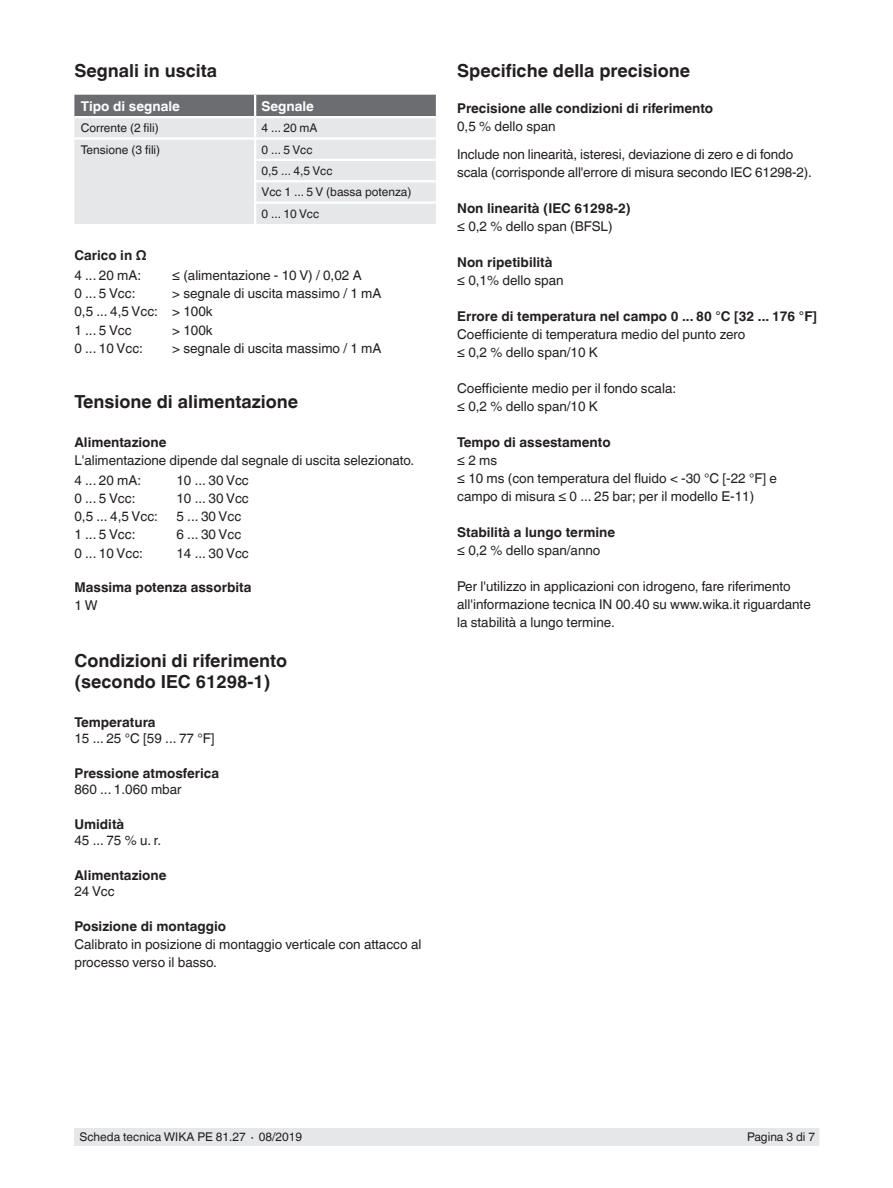
<style>
.page{position:relative;width:893px;height:1188px;background:#fff}
.page>*{position:absolute;margin:0;border:0;box-sizing:border-box;transform-origin:0 0}
.t1{font:700 18px/21px "Helvetica World";color:#231f20}
.t2{font:13.5px/18px "Helvetica World";color:#231f20}
.t3{font:700 13.5px "Helvetica World";color:#231f20}
.t4{font:700 13.5px "Helvetica World";color:#fff}
.t5{font:12px/21.3px "Helvetica World";color:#231f20}
</style>
<div class="page">
<div style="left:75px;top:1128px;width:744px;height:17px;background:#e6e7e9"></div>
<svg style="left:74px;top:95px;width:362px;height:129px;background:#d3d4d6"></svg>
<hr style="left:254px;top:201px;width:182px;height:3px;background:#fff">
<hr style="left:254px;top:204px;width:2px;height:20px;background:#fff">
<h1 class="t1" style="left:74px;top:60px;width:144px">Segnali in uscita</h1>
<p class="t4" style="left:81px;top:98px;width:101px">Tipo di segnale</p>
<p class="t4" style="left:261px;top:98px;width:54px">Segnale</p>
<p class="t5" style="left:81px;top:117px;width:80px">Corrente (2 fili)</p>
<p class="t5" style="left:261px;top:117px;width:58px">4 ... 20 mA</p>
<p class="t5" style="left:81px;top:139px;width:81px">Tensione (3 fili)</p>
<p class="t5" style="left:261px;top:139px;width:151px">0 ... 5 Vcc<br>0,5 ... 4,5 Vcc<br>Vcc 1 ... 5 V (bassa potenza)<br>0 ... 10 Vcc</p>
<p class="t3" style="left:74px;top:247px;width:74px">Carico in Ω</p>
<p class="t2" style="left:74px;top:266px;width:68px">4 ... 20 mA:</p>
<p class="t2" style="left:172px;top:266px;width:191px">≤ (alimentazione - 10 V) / 0,02 A</p>
<p class="t2" style="left:74px;top:284px;width:63px">0 ... 5 Vcc:</p>
<p class="t2" style="left:74px;top:284px;width:309px;text-indent:98px">&gt; segnale di uscita massimo / 1 mA<br>0,5 ... 4,5 Vcc: &gt; 100k<br>1 ... 5 Vcc</p>
<p class="t2" style="left:172px;top:321px;width:42px">&gt; 100k</p>
<p class="t2" style="left:74px;top:339px;width:70px">0 ... 10 Vcc:</p>
<p class="t2" style="left:172px;top:339px;width:211px">&gt; segnale di uscita massimo / 1 mA</p>
<h1 class="t1" style="left:74px;top:391px;width:225px">Tensione di alimentazione</h1>
<p class="t3" style="left:74px;top:434px;width:94px">Alimentazione</p>
<p class="t2" style="left:74px;top:450px;width:341px;line-height:20px">L'alimentazione dipende dal segnale di uscita selezionato.<br>4 ... 20 mA:</p>
<p class="t2" style="left:176px;top:471px;width:74px">10 ... 30 Vcc</p>
<p class="t2" style="left:74px;top:489px;width:63px">0 ... 5 Vcc:</p>
<p class="t2" style="left:176px;top:489px;width:74px">10 ... 30 Vcc</p>
<p class="t2" style="left:74px;top:508px;width:85px">0,5 ... 4,5 Vcc:</p>
<p class="t2" style="left:176px;top:508px;width:66px">5 ... 30 Vcc</p>
<p class="t2" style="left:74px;top:526px;width:63px">1 ... 5 Vcc:</p>
<p class="t2" style="left:176px;top:526px;width:66px">6 ... 30 Vcc</p>
<p class="t2" style="left:74px;top:544px;width:70px">0 ... 10 Vcc:</p>
<p class="t2" style="left:176px;top:544px;width:74px">14 ... 30 Vcc</p>
<p class="t3" style="left:74px;top:579px;width:179px">Massima potenza assorbita</p>
<p class="t2" style="left:74px;top:596px;width:25px">1 W</p>
<h1 class="t1" style="left:74px;top:650px;width:214px">Condizioni di riferimento (secondo IEC 61298-1)</h1>
<p class="t3" style="left:74px;top:714px;width:83px">Temperatura</p>
<p class="t2" style="left:74px;top:730px;width:142px">15 ... 25 °C [59 ... 77 °F]</p>
<p class="t3" style="left:74px;top:765px;width:146px">Pressione atmosferica</p>
<p class="t2" style="left:74px;top:781px;width:109px">860 ... 1.060 mbar</p>
<p class="t3" style="left:74px;top:816px;width:51px">Umidità</p>
<p class="t2" style="left:74px;top:832px;width:88px">45 ... 75 % u. r.</p>
<p class="t3" style="left:74px;top:867px;width:94px">Alimentazione</p>
<p class="t2" style="left:74px;top:883px;width:42px">24 Vcc</p>
<p class="t3" style="left:74px;top:918px;width:153px">Posizione di montaggio</p>
<p class="t2" style="left:74px;top:935px;width:349px">Calibrato in posizione di montaggio verticale con attacco al processo verso il basso.</p>
<h1 class="t1" style="left:457px;top:60px;width:235px">Specifiche della precisione</h1>
<p class="t3" style="left:457px;top:100px;width:258px">Precisione alle condizioni di riferimento</p>
<p class="t2" style="left:457px;top:112px;width:338px;line-height:28.5px">0,5 % dello span<br>Include non linearità, isteresi, deviazione di zero e di fondo</p>
<p class="t2" style="left:457px;top:164px;width:356px">scala (corrisponde all'errore di misura secondo IEC 61298-2).</p>
<p class="t3" style="left:457px;top:201px;width:175px">Non linearità (IEC 61298-2)</p>
<p class="t2" style="left:457px;top:218px;width:157px">≤ 0,2 % dello span (BFSL)</p>
<p class="t3" style="left:457px;top:255px;width:97px">Non ripetibilità</p>
<p class="t2" style="left:457px;top:272px;width:108px">≤ 0,1% dello span</p>
<p class="t3" style="left:457px;top:309px;width:361px">Errore di temperatura nel campo 0 ... 80 °C [32 ... 176 °F]</p>
<p class="t2" style="left:457px;top:326px;width:290px">Coefficiente di temperatura medio del punto zero ≤ 0,2 % dello span/10 K</p>
<p class="t2" style="left:457px;top:380px;width:221px">Coefficiente medio per il fondo scala: ≤ 0,2 % dello span/10 K</p>
<p class="t3" style="left:457px;top:435px;width:155px">Tempo di assestamento</p>
<p class="t2" style="left:457px;top:452px;width:321px">≤ 2 ms<br>≤ 10 ms (con temperatura del fluido &lt; -30 °C [-22 °F] e campo di misura ≤ 0 ... 25 bar; per il modello E-11)</p>
<p class="t3" style="left:457px;top:525px;width:159px">Stabilità a lungo termine</p>
<p class="t2" style="left:457px;top:542px;width:145px">≤ 0,2 % dello span/anno</p>
<p class="t2" style="left:457px;top:578px;width:355px">Per l'utilizzo in applicazioni con idrogeno, fare riferimento all'informazione tecnica IN 00.40 su www.wika.it riguardante la stabilità a lungo termine.</p>
<p class="t5" style="left:80px;top:1126px;width:224px">Scheda tecnica WIKA PE 81.27 ∙ 08/2019</p>
<p class="t5" style="left:747px;top:1126px;width:70px">Pagina 3 di 7</p>
</div>
